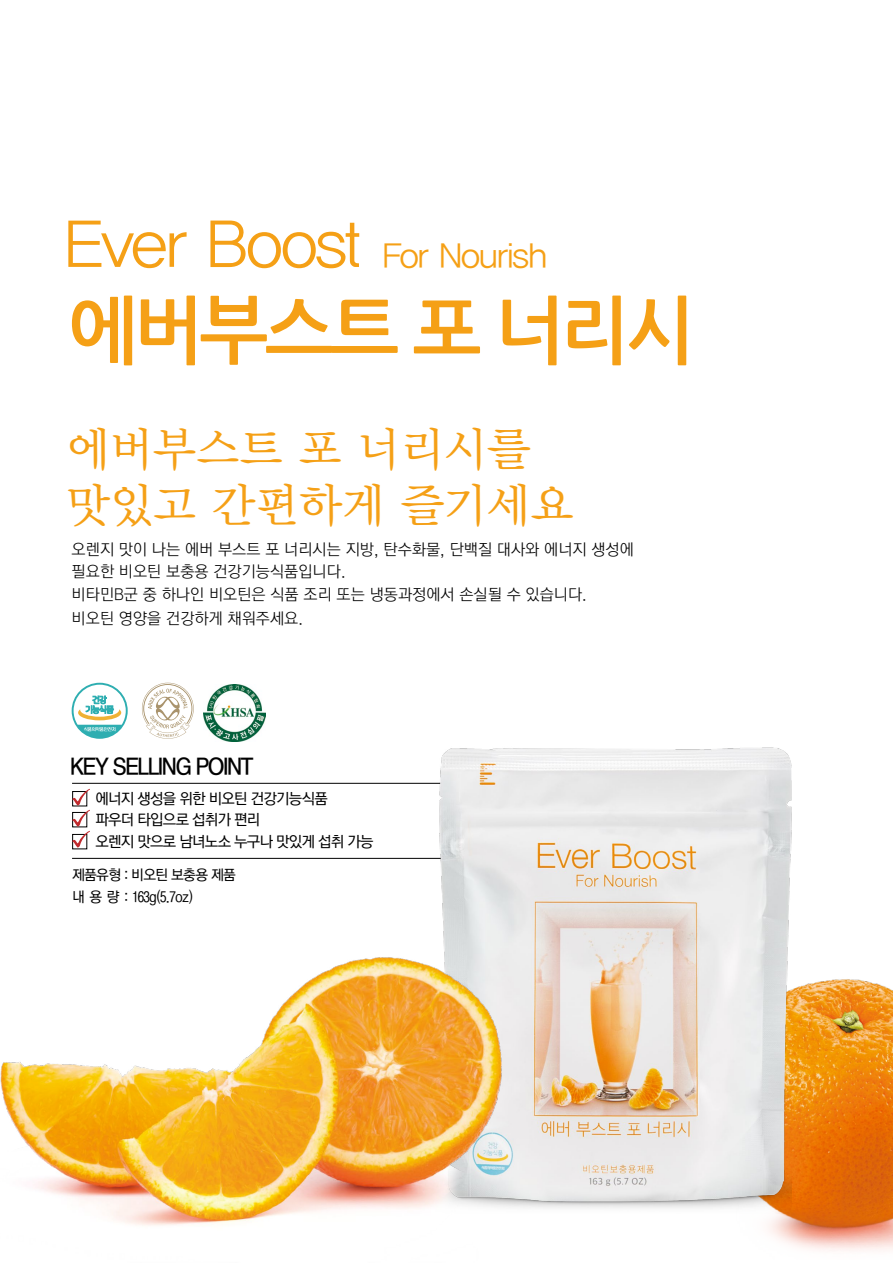
<style>
.page{position:relative;width:893px;height:1263px;background:#fff}
.page>*{position:absolute;margin:0;border:0;box-sizing:border-box;transform-origin:0 0}
.t1{font:700 73.5px "Nanum Gothic";letter-spacing:-.05em;color:#f5a016}
.t2{font:46.5px/55.8px "YDIY Mj O330";letter-spacing:-.01em;color:#f5a016}
.t3{font:34.5px "YDIYGO320";letter-spacing:-.03em;color:#f5a016}
.t4{font:22.5px "YGO540";letter-spacing:-.06em;color:#000}
.t5{font:15.75px/23px "YGO520";color:#000}
.t6{font:15px/21px "YGO530";letter-spacing:-.05em;color:#000}
.t7{font:14.25px/21.3px "YGO530";letter-spacing:-.05em;color:#000}
.s1{font-size:66px}
</style>
<div class="page">
<svg style="left:72px;top:683px;width:56px;height:56px"></svg>
<svg style="left:142px;top:683px;width:52px;height:56px"></svg>
<img style="left:204px;top:684px;width:61px;height:58px">
<svg style="left:72px;top:789px;width:18px;height:59px"></svg>
<hr style="left:72px;top:783px;width:380px;height:1px;background:#000">
<hr style="left:72px;top:858px;width:380px;height:1px;background:#000">
<img style="left:768px;top:979px;width:125px;height:272px">
<img style="left:435px;top:747px;width:357px;height:466px">
<img style="left:0;top:912px;width:514px;height:314px">
<h3 class="t3" style="left:64px;top:237px;width:484px"><span class="s1">Ever Boost</span> For Nourish</h3>
<h1 class="t1" style="left:68px;top:294px;width:628px">에버부스트 포 너리시</h1>
<h2 class="t2" style="left:66px;top:423px;width:509px">에버부스트 포 너리시를 맛있고 간편하게 즐기세요</h2>
<p class="t5" style="left:72px;top:539px;width:564px">오렌지 맛이 나는 에버 부스트 포 너리시는 지방, 탄수화물, 단백질 대사와 에너지 생성에 필요한 비오틴 보충용 건강기능식품입니다.<br>비타민B군 중 하나인 비오틴은 식품 조리 또는 냉동과정에서 손실될 수 있습니다.<br>비오틴 영양을 건강하게 채워주세요.</p>
<h3 class="t4" style="left:70px;top:755px;width:185px">KEY SELLING POINT</h3>
<p class="t6" style="left:95px;top:789px;width:234px">에너지 생성을 위한 비오틴 건강기능식품 파우더 타입으로 섭취가 편리</p>
<p class="t6" style="left:95px;top:832px;width:280px">오렌지 맛으로 남녀노소 누구나 맛있게 섭취 가능</p>
<p class="t7" style="left:72px;top:865px;width:165px">제품유형 : 비오틴 보충용 제품 내 용 량 : 163g(5.7oz)</p>
</div>
